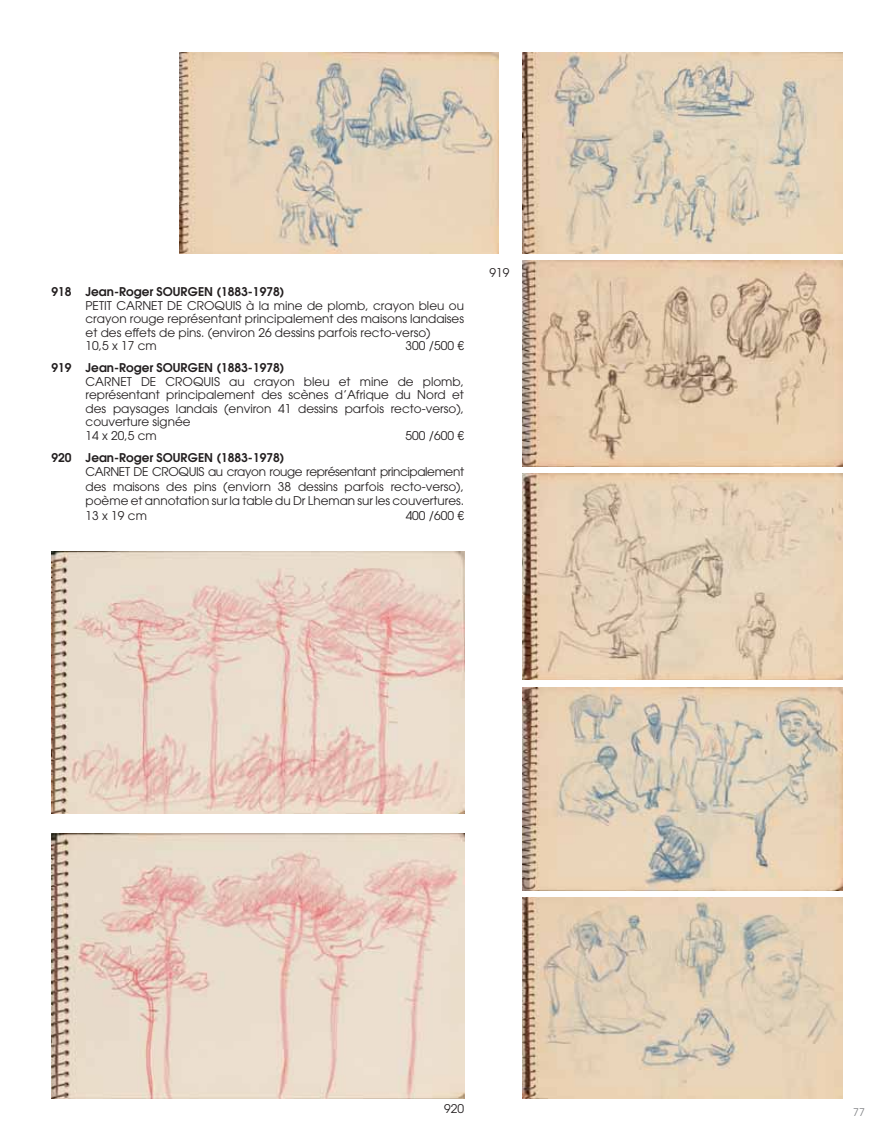
<style>
.page{position:relative;width:893px;height:1148px;background:#fff}
.page>*{position:absolute;margin:0;border:0;box-sizing:border-box;transform-origin:0 0}
.t1{font:12px/13.5px "ITC Avant Garde Pro";color:#231f20}
.t2{font:600 12px "ITC Avant Garde Pro";color:#231f20}
.t3{font:10.5px "ITC Avant Garde Pro";color:#808285}
</style>
<div class="page">
<img style="left:523px;top:53px;width:319px;height:200px">
<img style="left:523px;top:261px;width:319px;height:205px">
<img style="left:523px;top:473px;width:319px;height:207px">
<img style="left:523px;top:687px;width:319px;height:203px">
<img style="left:179px;top:53px;width:319px;height:200px">
<img style="left:523px;top:897px;width:319px;height:201px">
<img style="left:52px;top:551px;width:412px;height:262px">
<img style="left:52px;top:833px;width:412px;height:264px">
<p class="t2" style="left:52px;top:286px;width:234px">918 Jean-Roger SOURGEN (1883-1978)</p>
<p class="t1" style="left:86px;top:299px;width:380px">PETIT CARNET DE CROQUIS à la mine de plomb, crayon bleu ou crayon rouge représentant principalement des maisons landaises et des effets de pins. (environ 26 dessins parfois recto-verso)<br>10,5 x 17 cm</p>
<p class="t1" style="left:406px;top:340px;width:60px">300 /500 €</p>
<p class="t2" style="left:52px;top:362px;width:234px">919 Jean-Roger SOURGEN (1883-1978)</p>
<p class="t1" style="left:86px;top:375px;width:380px">CARNET DE CROQUIS au crayon bleu et mine de plomb, représentant principalement des scènes d’Afrique du Nord et des paysages landais (environ 41 dessins parfois recto-verso), couverture signée<br>14 x 20,5 cm</p>
<p class="t1" style="left:406px;top:429px;width:60px">500 /600 €</p>
<p class="t2" style="left:52px;top:452px;width:234px">920 Jean-Roger SOURGEN (1883-1978)</p>
<p class="t1" style="left:86px;top:465px;width:380px;line-height:14.4px;text-align:justify">CARNET DE CROQUIS au crayon rouge représentant principalement des maisons des pins (enviorn 38 dessins parfois recto-verso), poème et annotation sur la table du Dr Lheman sur les couvertures.<br>13 x 19 cm</p>
<p class="t1" style="left:406px;top:509px;width:60px">400 /600 €</p>
<p class="t1" style="left:490px;top:267px;width:21px">919</p>
<p class="t1" style="left:444px;top:1102px;width:21px">920</p>
<p class="t3" style="left:853px;top:1106px;width:13px">77</p>
</div>
